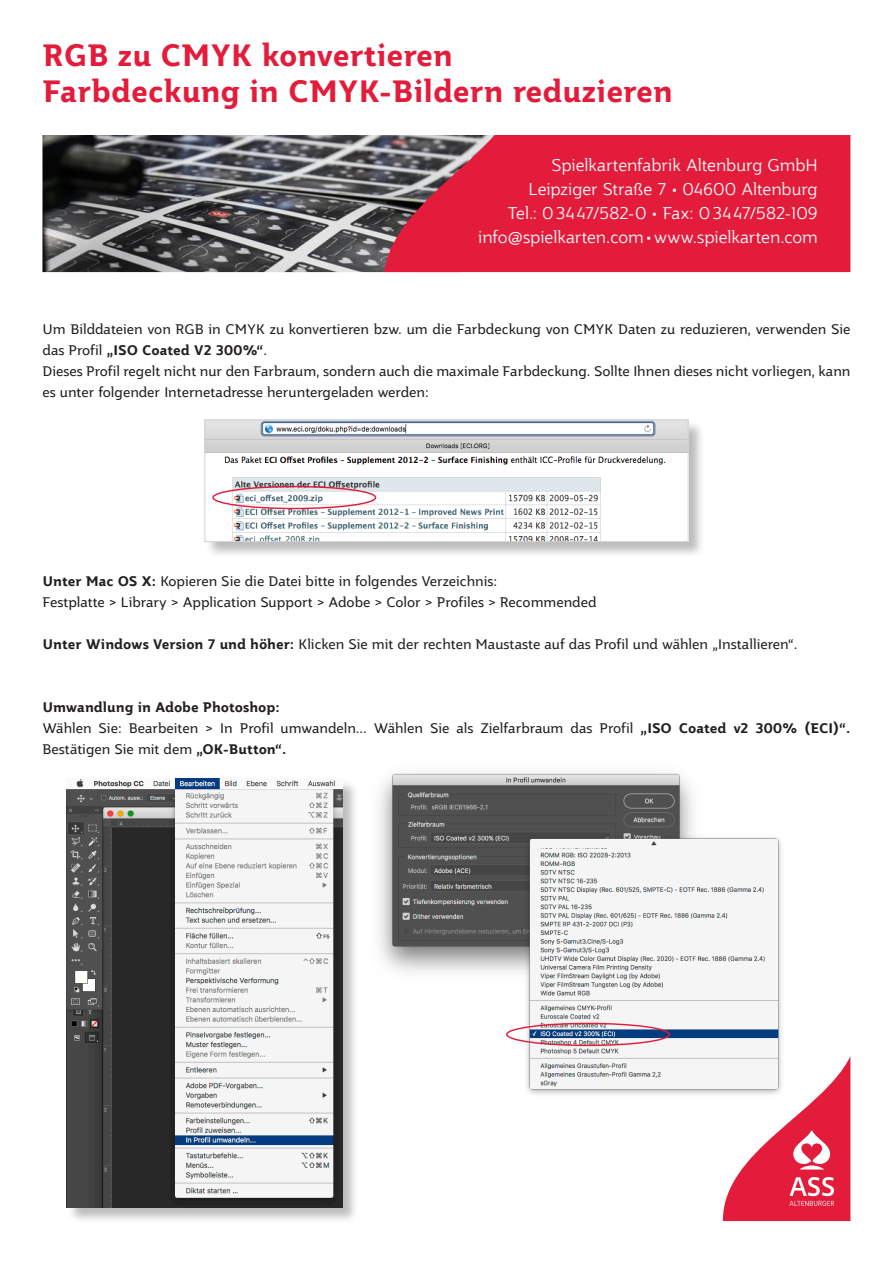
<style>
.page{position:relative;width:893px;height:1263px;background:#fff}
.page>*{position:absolute;margin:0;border:0;box-sizing:border-box;transform-origin:0 0}
.t1{font:700 30px "Cartamundi Jotia";color:#e41c3b}
.Website{font:300 16.5px/24px "Cartamundi Jotia";letter-spacing:-.005em;color:#fff;text-align:right}
.t2{font:13.5px/21px "Cartamundi Jotia";color:#231f20}
.t3{font:700 13.5px "Cartamundi Jotia";letter-spacing:-.005em;color:#231f20}
.s1{font-weight:700}
</style>
<div class="page">
<img style="left:43px;top:135px;width:341px;height:137px">
<svg style="left:722px;top:1057px;width:128px;height:164px"></svg>
<svg style="left:384px;top:135px;width:466px;height:137px;background:#d82541"></svg>
<div style="left:205px;top:420px;width:500px;height:139px;background:#231f20;opacity:.3"></div>
<img style="left:206px;top:422px;width:480px;height:118px">
<div style="left:204px;top:420px;width:484px;height:122px;border:1px solid #d1d2d4"></div>
<div style="left:212px;top:486px;width:164px;height:23px;border:1px solid #e41c3b;border-radius:50%"></div>
<img style="left:379px;top:773px;width:314px;height:199px">
<div style="left:67px;top:779px;width:292px;height:446px;background:#231f20;opacity:.3"></div>
<img style="left:67px;top:779px;width:275px;height:429px">
<img style="left:522px;top:832px;width:265px;height:268px">
<div style="left:506px;top:1023px;width:164px;height:23px;border:1px solid #e41c3b;border-radius:50%"></div>
<p class="t1" style="left:43px;top:35px;width:412px">RGB zu CMYK konvertieren</p>
<p class="t1" style="left:43px;top:71px;width:632px">Farbdeckung in CMYK-Bildern reduzieren</p>
<p class="Website" style="left:552px;top:153px;width:268px">Spielkartenfabrik Altenburg GmbH</p>
<p class="Website" style="left:528px;top:177px;width:291px">Leipziger Straße 7 • 04600 Altenburg</p>
<p class="Website" style="left:478px;top:201px;width:341px">Tel.: 03447/582-0 • Fax: 03447/582-109 info@spielkarten.com•www.spielkarten.com</p>
<p class="t2" style="left:43px;top:319px;width:809px">Um Bilddateien von RGB in CMYK zu konvertieren bzw. um die Farbdeckung von CMYK Daten zu reduzieren, verwenden Sie das Profil <span class="s1">„ISO Coated V2 300%“</span>.</p>
<p class="t2" style="left:43px;top:361px;width:809px">Dieses Profil regelt nicht nur den Farbraum, sondern auch die maximale Farbdeckung. Sollte Ihnen dieses nicht vorliegen, kann es unter folgender Internetadresse heruntergeladen werden:</p>
<p class="t2" style="left:43px;top:571px;width:456px"><span class="s1">Unter Mac OS X:</span> Kopieren Sie die Datei bitte in folgendes Verzeichnis:</p>
<p class="t2" style="left:43px;top:592px;width:555px">Festplatte &gt; Library &gt; Application Support &gt; Adobe &gt; Color &gt; Profiles &gt; Recommended</p>
<p class="t2" style="left:43px;top:634px;width:756px"><span class="s1">Unter Windows Version 7 und höher:</span> Klicken Sie mit der rechten Maustaste auf das Profil und wählen „Installieren“.</p>
<p class="t3" style="left:43px;top:698px;width:239px">Umwandlung in Adobe Photoshop:</p>
<p class="t2" style="left:43px;top:718px;width:809px">Wählen Sie: Bearbeiten &gt; In Profil umwandeln... Wählen Sie als Zielfarbraum das Profil <span class="s1">„ISO Coated v2 300% (ECI)“.<br></span>Bestätigen Sie mit dem <span class="s1">„OK-Button“.</span></p>
</div>
